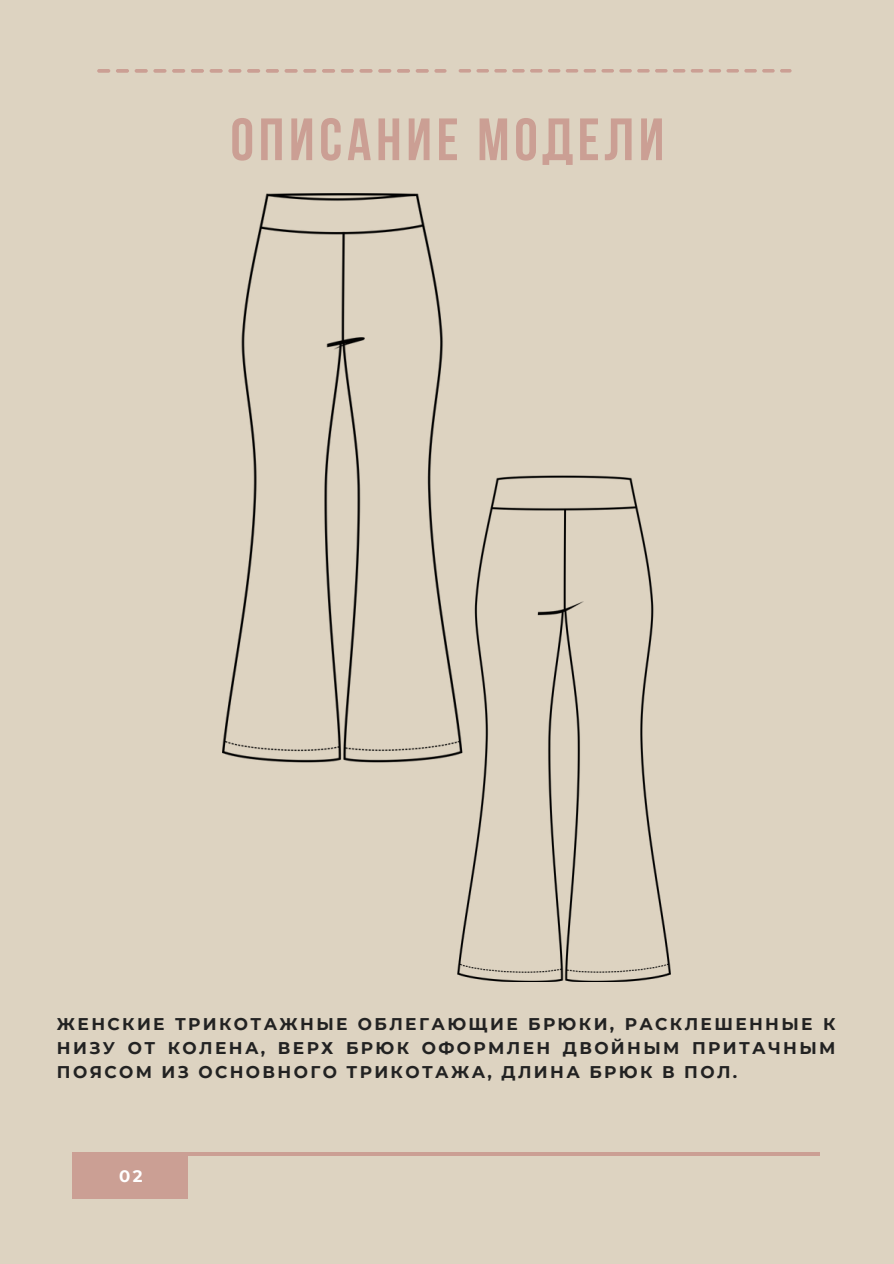
<style>
.page{position:relative;width:894px;height:1264px;background:#fff}
.page>*{position:absolute;margin:0;border:0;box-sizing:border-box;transform-origin:0 0}
.t1{font:59.55px "Bebas Neue Cyrillic";letter-spacing:.08em;color:#cb9f94}
.t2{font:700 16.95px/23.7px "Montserrat";letter-spacing:.14em;color:#222;text-align:justify}
.t3{font:700 16.5px "Montserrat";color:#fff}
</style>
<div class="page">
<div style="left:0;top:0;width:893px;height:1263px;background:#ddd3c1"></div>
<div style="left:72px;top:1152px;width:115px;height:46px;background:#cb9f94"></div>
<hr style="left:72px;top:1152px;width:747px;height:3px;background:#cb9f94">
<svg style="left:97px;top:69px;width:13px;height:3px"></svg>
<svg style="left:116px;top:69px;width:13px;height:3px"></svg>
<svg style="left:135px;top:69px;width:31px;height:3px"></svg>
<svg style="left:172px;top:69px;width:13px;height:3px"></svg>
<svg style="left:191px;top:69px;width:13px;height:3px"></svg>
<hr style="left:209px;top:69px;width:14px;height:3px;background:#cb9f94;border-radius:2px">
<svg style="left:228px;top:69px;width:13px;height:3px"></svg>
<svg style="left:247px;top:69px;width:13px;height:3px"></svg>
<svg style="left:266px;top:69px;width:31px;height:3px"></svg>
<svg style="left:303px;top:69px;width:13px;height:3px"></svg>
<svg style="left:322px;top:69px;width:13px;height:3px"></svg>
<hr style="left:340px;top:69px;width:14px;height:3px;background:#cb9f94;border-radius:2px">
<svg style="left:359px;top:69px;width:13px;height:3px"></svg>
<svg style="left:378px;top:69px;width:13px;height:3px"></svg>
<svg style="left:397px;top:69px;width:31px;height:3px"></svg>
<svg style="left:434px;top:69px;width:12px;height:3px"></svg>
<svg style="left:458px;top:69px;width:48px;height:3px"></svg>
<svg style="left:512px;top:69px;width:12px;height:3px"></svg>
<svg style="left:530px;top:69px;width:83px;height:3px"></svg>
<svg style="left:619px;top:69px;width:12px;height:3px"></svg>
<svg style="left:637px;top:69px;width:12px;height:3px"></svg>
<svg style="left:655px;top:69px;width:83px;height:3px"></svg>
<svg style="left:744px;top:69px;width:12px;height:3px"></svg>
<svg style="left:762px;top:69px;width:29px;height:3px"></svg>
<img style="left:457px;top:475px;width:213px;height:506px">
<img style="left:222px;top:194px;width:242px;height:577px">
<p class="t1" style="left:230px;top:115px;width:435px">Описание модели</p>
<h1 class="t2" style="left:57px;top:1012px;width:779px">ЖЕНСКИЕ ТРИКОТАЖНЫЕ ОБЛЕГАЮЩИЕ БРЮКИ, РАСКЛЕШЕННЫЕ К НИЗУ ОТ КОЛЕНА, ВЕРХ БРЮК ОФОРМЛЕН ДВОЙНЫМ ПРИТАЧНЫМ ПОЯСОМ ИЗ ОСНОВНОГО ТРИКОТАЖА, ДЛИНА БРЮК В ПОЛ.</h1>
<p class="t3" style="left:119px;top:1166px;width:25px">02</p>
</div>
